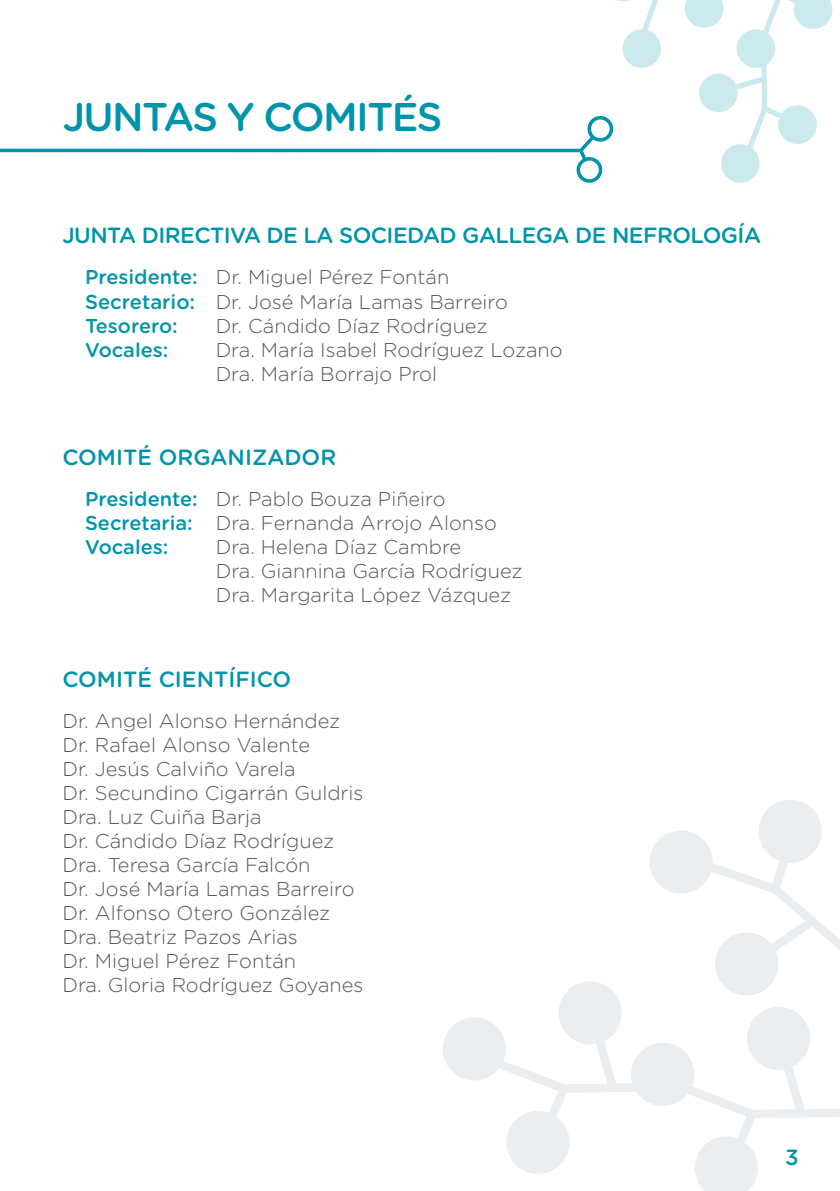
<style>
.page{position:relative;width:840px;height:1191px;background:#fff}
.page>*{position:absolute;margin:0;border:0;box-sizing:border-box;transform-origin:0 0}
.t1{font:500 40px "Gotham Rounded";letter-spacing:-.04em;color:#0094aa}
.t2{font:500 22px "Gotham Rounded";letter-spacing:-.025em;color:#0094aa}
.t3{font:500 22px "Gotham Rounded";color:#0094aa}
.t4{font:300 20px/24px "Gotham Rounded";color:#575756}
.t5{font:500 20px "Gotham Rounded";color:#0094aa}
.s1{font-weight:500;color:#0094aa}
.s2{font-weight:500;font-size:20.2px;color:#0094aa}
</style>
<div class="page">
<svg style="left:0;top:0;width:832px;height:183px"></svg>
<svg style="left:650px;top:800px;width:189px;height:196px"></svg>
<svg style="left:665px;top:1007px;width:174px;height:184px"></svg>
<svg style="left:443px;top:981px;width:222px;height:193px"></svg>
<h1 class="t1" style="left:63px;top:88px;width:381px">JUNTAS Y COMITÉS</h1>
<p class="t2" style="left:62px;top:220px;width:699px">JUNTA DIRECTIVA DE LA SOCIEDAD GALLEGA DE NEFROLOGÍA</p>
<p class="t4" style="left:85px;top:264px;width:424px"><span class="s1">Presidente:</span> Dr. Miguel Pérez Fontán<br><span class="s2">Secretario:</span> Dr. José María Lamas Barreiro<br><span class="s1">Tesorero:</span></p>
<p class="t4" style="left:215px;top:312px;width:273px">Dr. Cándido Díaz Rodríguez</p>
<p class="t5" style="left:85px;top:335px;width:85px">Vocales:</p>
<p class="t4" style="left:215px;top:336px;width:348px">Dra. María Isabel Rodríguez Lozano<br>Dra. María Borrajo Prol</p>
<p class="t3" style="left:62px;top:442px;width:275px">COMITÉ ORGANIZADOR</p>
<p class="t4" style="left:85px;top:486px;width:413px"><span class="s1">Presidente:</span> Dr. Pablo Bouza Piñeiro<br><span class="s1">Secretaria:</span> Dra. Fernanda Arrojo Alonso<br><span class="s1">Vocales:</span></p>
<p class="t4" style="left:215px;top:534px;width:308px">Dra. Helena Díaz Cambre<br>Dra. Giannina García Rodríguez<br>Dra. Margarita López Vázquez</p>
<p class="t3" style="left:62px;top:663px;width:230px">COMITÉ CIENTÍFICO</p>
<p class="t4" style="left:62px;top:708px;width:302px">Dr. Angel Alonso Hernández<br>Dr. Rafael Alonso Valente<br>Dr. Jesús Calviño Varela<br>Dr. Secundino Cigarrán Guldris<br>Dra. Luz Cuiña Barja<br>Dr. Cándido Díaz Rodríguez<br>Dra. Teresa García Falcón<br>Dr. José María Lamas Barreiro<br>Dr. Alfonso Otero González<br>Dra. Beatriz Pazos Arias<br>Dr. Miguel Pérez Fontán<br>Dra. Gloria Rodríguez Goyanes</p>
<p class="t2" style="left:784px;top:1141px;width:15px">3</p>
</div>
